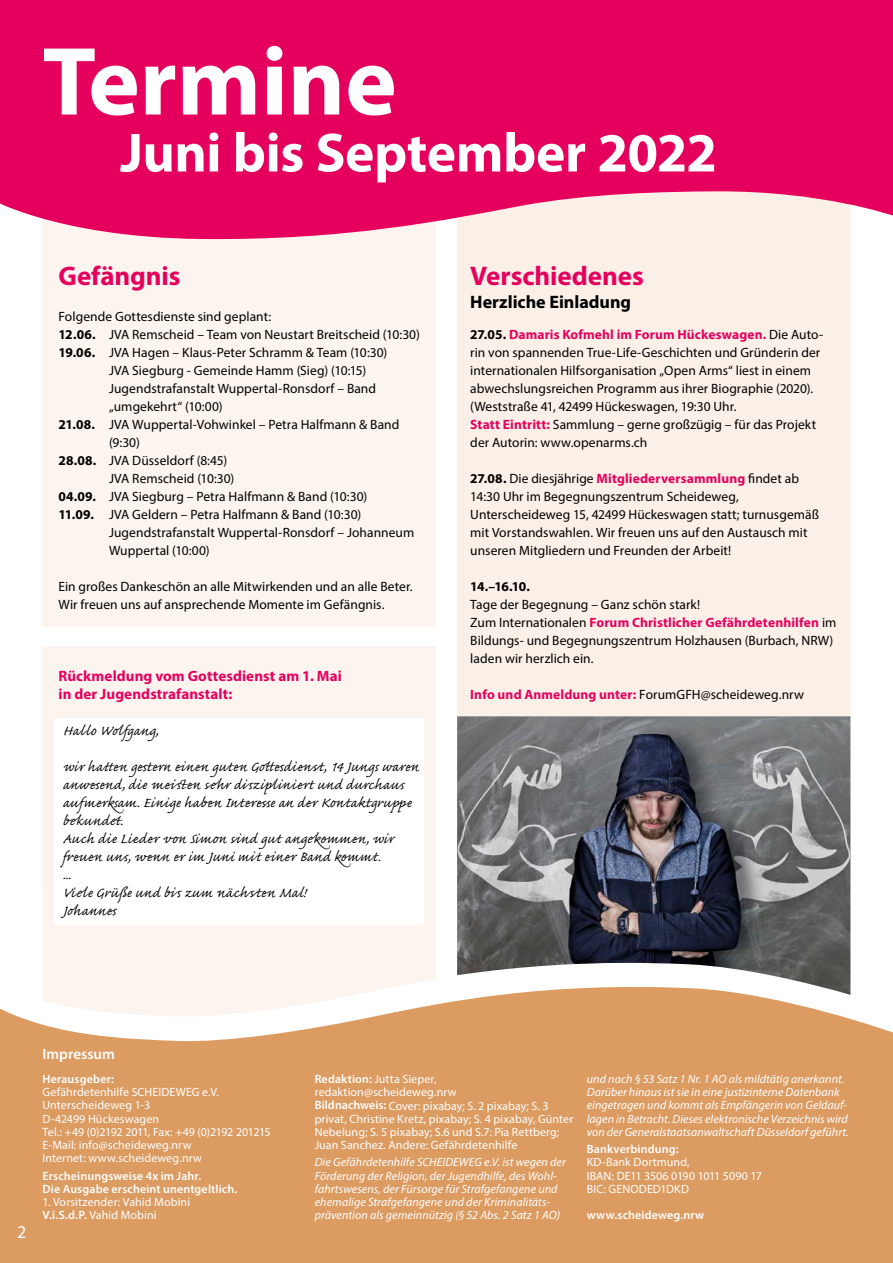
<style>
.page{position:relative;width:893px;height:1263px;background:#fff}
.page>*{position:absolute;margin:0;border:0;box-sizing:border-box;transform-origin:0 0}
.t1{font:700 97.8px "Myriad Pro";color:#fff}
.t2{font:700 55.5px "Myriad Pro";letter-spacing:-.01em;color:#fff}
.t3{font:700 27px "Myriad Pro";letter-spacing:-.005em;color:#e6005d}
.t4{font:18px/18px "Caflisch Script Pro";letter-spacing:.035em;color:#000}
.t5{font:700 18px "Myriad Pro";color:#000}
.t6{font:18px "Myriad Pro";color:#fff}
.t7{font:700 15px/18px "Myriad Pro";letter-spacing:.005em;color:#e6005d}
.t8{font:600 15px "Myriad Pro";color:#fff}
.t9{font:13.5px/18px "Myriad Pro";letter-spacing:.005em;color:#000}
.t10{font:700 13.5px "Myriad Pro";color:#000}
.t11{font:12px/13.2px "Myriad Pro";letter-spacing:.01em;color:#fff}
.t12{font:italic 12px/13.2px "Myriad Pro";letter-spacing:.005em;color:#fff}
.t13{font:600 12px/13.2px "Myriad Pro";letter-spacing:.01em;color:#fff}
.s1{font-weight:700}
.s2{font-weight:700;color:#e6005d}
.s3{font-weight:600}
</style>
<div class="page">
<div style="left:43px;top:888px;width:393px;height:93px;background:#fcf5ef"></div>
<div style="left:43px;top:177px;width:393px;height:711px;background:#fcf5ef"></div>
<div style="left:457px;top:241px;width:393px;height:475px;background:#faf0e7"></div>
<img style="left:457px;top:716px;width:393px;height:265px">
<svg style="left:0;top:0;width:893px;height:241px;background:#e81a6c"></svg>
<svg style="left:0;top:981px;width:893px;height:282px;background:#dfa572"></svg>
<div style="left:54px;top:719px;width:370px;height:26px;background:#fff"></div>
<div style="left:54px;top:737px;width:370px;height:26px;background:#fff"></div>
<div style="left:54px;top:755px;width:370px;height:80px;background:#fff"></div>
<div style="left:54px;top:827px;width:370px;height:44px;background:#fff"></div>
<div style="left:54px;top:863px;width:370px;height:26px;background:#fff"></div>
<div style="left:54px;top:881px;width:370px;height:26px;background:#fff"></div>
<div style="left:54px;top:899px;width:370px;height:26px;background:#fff"></div>
<div style="left:30px;top:627px;width:410px;height:18px;background:#fff"></div>
<h1 class="t1" style="left:43px;top:18px;width:356px">Termine</h1>
<h2 class="t2" style="left:120px;top:117px;width:598px">Juni bis September 2022</h2>
<h3 class="t3" style="left:58px;top:258px;width:124px">Gefängnis</h3>
<p class="t9" style="left:58px;top:307px;width:214px">Folgende Gottesdienste sind geplant:</p>
<p class="t9" style="left:58px;top:325px;width:363px"><span class="s1">12.06.</span> JVA Remscheid – Team von Neustart Breitscheid (10:30)</p>
<p class="t9" style="left:58px;top:343px;width:330px"><span class="s1">19.06.</span> JVA Hagen – Klaus-Peter Schramm &amp; Team (10:30)</p>
<p class="t9" style="left:109px;top:361px;width:259px">JVA Siegburg - Gemeinde Hamm (Sieg) (10:15)</p>
<p class="t9" style="left:109px;top:379px;width:269px">Jugendstrafanstalt Wuppertal-Ronsdorf – Band</p>
<p class="t9" style="left:109px;top:397px;width:115px">„umgekehrt“ (10:00)</p>
<p class="t9" style="left:58px;top:415px;width:342px"><span class="s1">21.08.</span> JVA Wuppertal-Vohwinkel – Petra Halfmann &amp; Band</p>
<p class="t9" style="left:109px;top:433px;width:32px">(9:30)</p>
<p class="t9" style="left:58px;top:451px;width:170px"><span class="s1">28.08.</span> JVA Düsseldorf (8:45)</p>
<p class="t9" style="left:109px;top:469px;width:127px">JVA Remscheid (10:30)</p>
<p class="t9" style="left:58px;top:487px;width:310px"><span class="s1">04.09.</span> JVA Siegburg – Petra Halfmann &amp; Band (10:30)</p>
<p class="t9" style="left:58px;top:505px;width:304px"><span class="s1">11.09.</span> JVA Geldern – Petra Halfmann &amp; Band (10:30)</p>
<p class="t9" style="left:109px;top:523px;width:307px">Jugendstrafanstalt Wuppertal-Ronsdorf – Johanneum</p>
<p class="t9" style="left:109px;top:541px;width:102px">Wuppertal (10:00)</p>
<p class="t9" style="left:58px;top:577px;width:356px">Ein großes Dankeschön an alle Mitwirkenden und an alle Beter.<br>Wir freuen uns auf ansprechende Momente im Gefängnis.</p>
<p class="t7" style="left:58px;top:666px;width:285px">Rückmeldung vom Gottesdienst am 1. Mai in der Jugendstrafanstalt:</p>
<h3 class="t4" style="left:63px;top:715px;width:358px;line-height:36px">Hallo Wolfgang,<br>wir hatten gestern einen guten Gottesdienst, 14 Jungs waren</h3>
<p class="t4" style="left:63px;top:778px;width:351px">anwesend, die meisten sehr diszipliniert und durchaus aufmerksam. Einige haben Interesse an der Kontaktgruppe bekundet.<br>Auch die Lieder von Simon sind gut angekommen, wir freuen uns, wenn er im Juni mit einer Band kommt.<br>...<br>Viele Grüße und bis zum nächsten Mal!<br>Johannes</p>
<h3 class="t3" style="left:470px;top:258px;width:175px">Verschiedenes</h3>
<h3 class="t5" style="left:470px;top:290px;width:162px">Herzliche Einladung</h3>
<p class="t9" style="left:470px;top:325px;width:354px"><span class="s1">27.05.</span> <span class="s2">Damaris Kofmehl im Forum Hückeswagen.</span> Die Auto&shy;rin von spannenden True-Life-Geschichten und Gründerin der internationalen Hilfsorganisation „Open Arms“ liest in einem abwechslungsreichen Programm aus ihrer Biographie (2020). (Weststraße 41, 42499 Hückeswagen, 19:30 Uhr.<br><span class="s2">Statt Eintritt:</span> Sammlung – gerne großzügig – für das Projekt der Autorin: www.openarms.ch</p>
<p class="t9" style="left:470px;top:469px;width:350px"><span class="s1">27.08.</span> Die diesjährige <span class="s2">Mitgliederversammlung</span> findet ab 14:30 Uhr im Begegnungszentrum Scheideweg, Unterscheideweg 15, 42499 Hückeswagen statt; turnusgemäß mit Vorstandswahlen. Wir freuen uns auf den Austausch mit unseren Mitgliedern und Freunden der Arbeit!</p>
<p class="t10" style="left:470px;top:578px;width:61px">14.–16.10.</p>
<p class="t9" style="left:470px;top:595px;width:368px">Tage der Begegnung – Ganz schön stark!<br>Zum Internationalen <span class="s2">Forum Christlicher Gefährdetenhilfen</span> im Bildungs- und Begegnungszentrum Holzhausen (Burbach, NRW) laden wir herzlich ein.</p>
<p class="t9" style="left:470px;top:685px;width:335px"><span class="s2">Info und Anmeldung unter:</span> ForumGFH@scheideweg.nrw</p>
<h3 class="t6" style="left:17px;top:1221px;width:11px">2</h3>
<p class="t8" style="left:43px;top:1044px;width:74px">Impressum</p>
<p class="t13" style="left:43px;top:1072px;width:73px">Herausgeber:</p>
<p class="t11" style="left:43px;top:1085px;width:230px">Gefährdetenhilfe SCHEIDEWEG e.V.<br>Unterscheideweg 1-3<br>D-42499 Hückeswagen<br>Tel.: +49 (0)2192 2011, Fax: +49 (0)2192 201215<br>E-Mail: info@scheideweg.nrw<br>Internet: www.scheideweg.nrw</p>
<p class="t13" style="left:43px;top:1169px;width:196px">Erscheinungsweise 4x im Jahr.<br>Die Ausgabe erscheint unentgeltlich.</p>
<p class="t11" style="left:43px;top:1195px;width:149px">1. Vorsitzender: Vahid Mobini<br><span class="s3">V.i.S.d.P.</span> Vahid Mobini</p>
<p class="t11" style="left:315px;top:1072px;width:260px"><span class="s3">Redaktion:</span> Jutta Sieper, redaktion@scheideweg.nrw<br><span class="s3">Bildnachweis:</span> Cover: pixabay; S. 2 pixabay; S. 3 privat, Christine Kretz, pixabay; S. 4 pixabay, Günter Nebelung; S. 5 pixabay; S.6 und S.7: Pia Rettberg; Juan Sanchez. Andere: Gefährdetenhilfe</p>
<p class="t12" style="left:315px;top:1155px;width:253px">Die Gefährdetenhilfe SCHEIDEWEG e.V. ist wegen der Förderung der Religion, der Jugendhilfe, des Wohl&shy;fahrtswesens, der Fürsorge für Strafgefangene und ehemalige Strafgefangene und der Kriminalitäts&shy;prävention als gemeinnützig (§ 52 Abs. 2 Satz 1 AO)</p>
<p class="t12" style="left:587px;top:1072px;width:263px">und nach § 53 Satz 1 Nr. 1 AO als mildtätig anerkannt.<br>Darüber hinaus ist sie in eine justizinterne Datenbank eingetragen und kommt als Empfängerin von Geldauf&shy;lagen in Betracht. Dieses elektronische Verzeichnis wird von der Generalstaatsanwaltschaft Düsseldorf geführt.</p>
<p class="t13" style="left:587px;top:1142px;width:93px">Bankverbindung:</p>
<p class="t11" style="left:587px;top:1156px;width:177px">KD-Bank Dortmund,<br>IBAN: DE11 3506 0190 1011 5090 17<br>BIC: GENODED1DKD</p>
<p class="t13" style="left:587px;top:1208px;width:119px">www.scheideweg.nrw</p>
</div>
